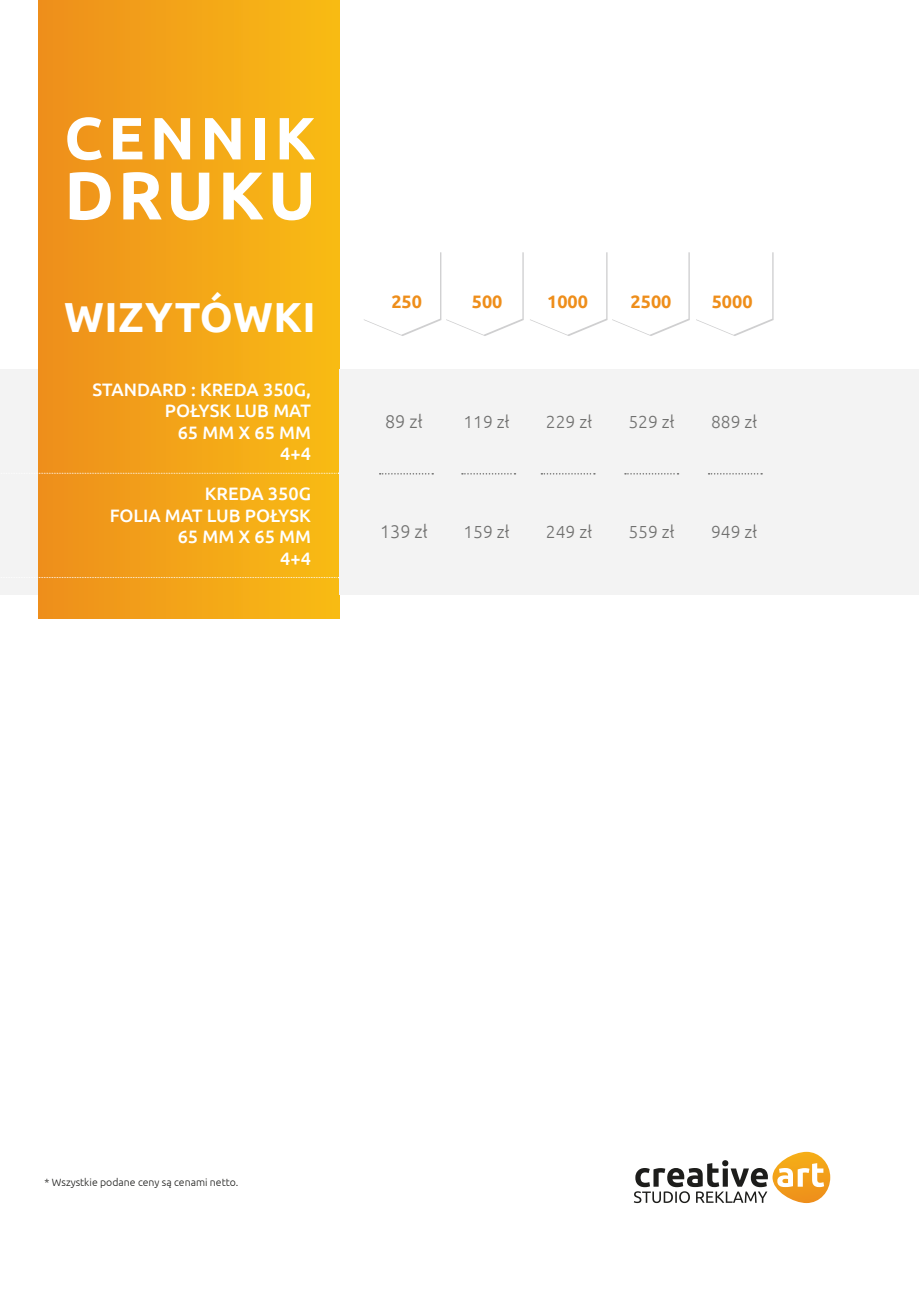
<style>
.page{position:relative;width:919px;height:1289px;background:#fff}
.page>*{position:absolute;margin:0;border:0;box-sizing:border-box;transform-origin:0 0}
.t1{font:700 67.5px "Ubuntu";letter-spacing:.055em;color:#fff}
.t2{font:700 59.55px "Ubuntu";letter-spacing:.09em;color:#fff}
.t3{font:700 42px "Ubuntu";letter-spacing:.01em;color:#fff}
.t4{font:300 18.3px "Ubuntu";color:#70706f}
.t5{font:500 18px/21.6px "Ubuntu";color:#fff;text-align:right}
.t6{font:700 18px "Ubuntu";color:#ee8e1b}
.t7{font:300 17.4px "Ubuntu";color:#70706f}
.t8{font:300 10.5px "Ubuntu";color:#1d1d1b}
</style>
<div class="page">
<div style="left:0;top:369px;width:918px;height:226px;background:#f3f3f3"></div>
<div style="left:38px;top:0;width:302px;height:281px;background:linear-gradient(to right,#ee8e1c,#f8bc14)"></div>
<div style="left:38px;top:272px;width:302px;height:347px;background:linear-gradient(to right,#ee8e1c,#f8bc14)"></div>
<svg style="left:364px;top:252px;width:409px;height:84px"></svg>
<svg style="left:772px;top:1151px;width:58px;height:51px"></svg>
<svg style="left:777px;top:1163px;width:47px;height:24px"></svg>
<svg style="left:634px;top:1160px;width:133px;height:42px"></svg>
<svg style="left:38px;top:577px;width:302px;height:1px"></svg>
<svg style="left:38px;top:473px;width:642px;height:1px"></svg>
<svg style="left:708px;top:473px;width:54px;height:1px"></svg>
<h2 class="t2" style="left:64px;top:102px;width:253px">CENNIK</h2>
<h1 class="t1" style="left:64px;top:154px;width:253px">DRUKU</h1>
<h3 class="t3" style="left:64px;top:292px;width:253px">WIZYTÓWKI</h3>
<p class="t6" style="left:391px;top:291px;width:32px">250</p>
<p class="t6" style="left:472px;top:291px;width:32px">500</p>
<p class="t6" style="left:547px;top:291px;width:42px">1000</p>
<p class="t6" style="left:630px;top:291px;width:42px">2500</p>
<p class="t6" style="left:711px;top:291px;width:42px">5000</p>
<p class="t5" style="left:92px;top:378px;width:220px">STANDARD : KREDA 350G,<br>POŁYSK LUB MAT<br>65 MM X 65 MM<br>4+4</p>
<p class="t5" style="left:110px;top:482px;width:203px">KREDA 350G<br>FOLIA MAT LUB POŁYSK<br>65 MM X 65 MM<br>4+4</p>
<p class="t4" style="left:385px;top:410px;width:39px">89 zł</p>
<p class="t7" style="left:463px;top:411px;width:47px">119 zł</p>
<p class="t7" style="left:546px;top:411px;width:47px">229 zł</p>
<p class="t7" style="left:628px;top:411px;width:47px">529 zł</p>
<p class="t7" style="left:711px;top:411px;width:47px">889 zł</p>
<p class="t4" style="left:380px;top:521px;width:49px">139 zł</p>
<p class="t7" style="left:463px;top:521px;width:47px">159 zł</p>
<p class="t7" style="left:546px;top:521px;width:47px">249 zł</p>
<p class="t7" style="left:628px;top:521px;width:47px">559 zł</p>
<p class="t7" style="left:711px;top:521px;width:47px">949 zł</p>
<p class="t8" style="left:45px;top:1175px;width:195px">* Wszystkie podane ceny są cenami netto.</p>
</div>
